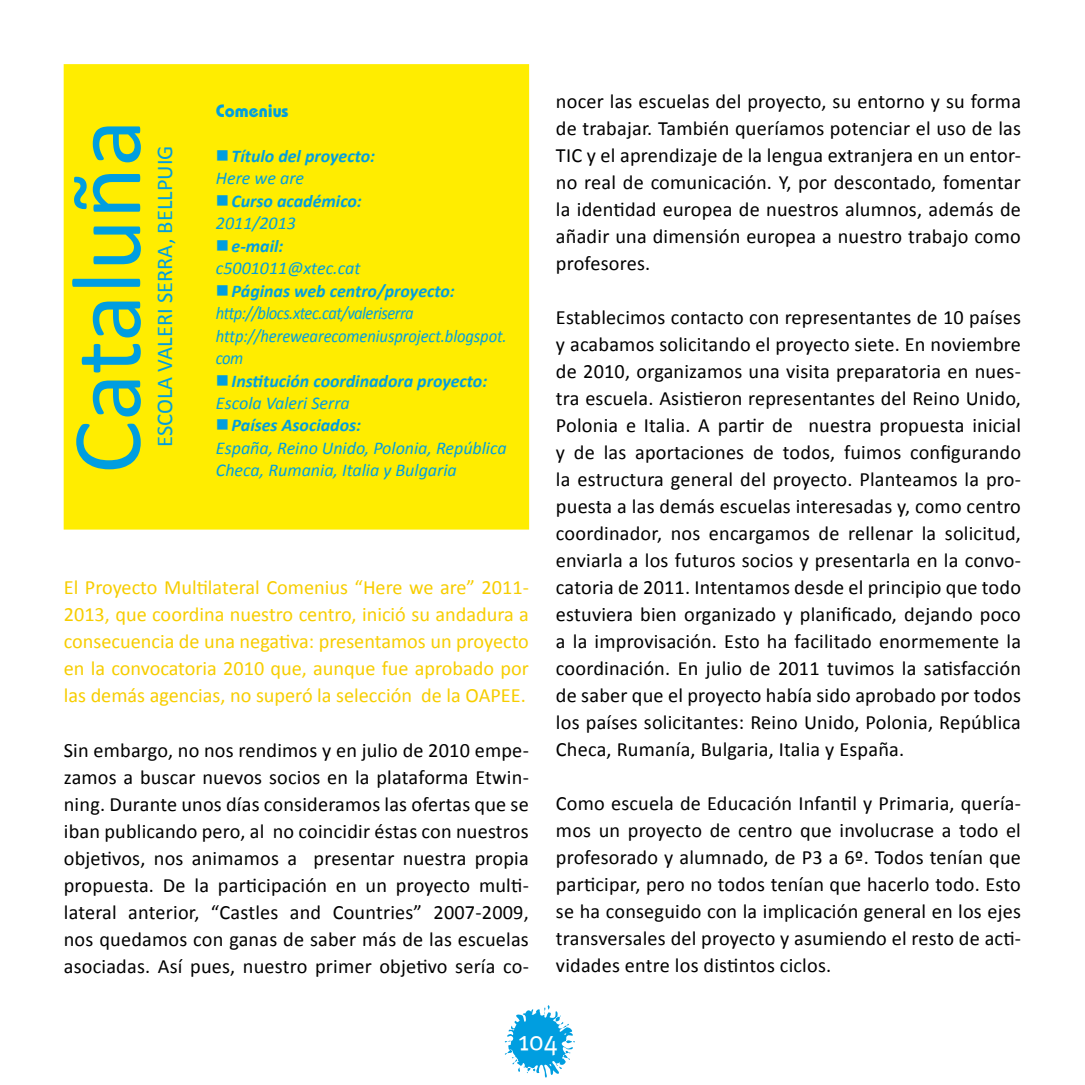
<style>
.page{position:relative;width:1085px;height:1085px;background:#fff}
.page>*{position:absolute;margin:0;border:0;box-sizing:border-box;transform-origin:0 0}
.t1{font:99.45px "Calibri";color:#009ee0}
.t2{font:27px "Meta Plus Normal Roman";color:#fff}
.TÍTILO_DE_CENTRO{font:22.5px "Calibri";color:#009ee0}
.TODO_EL_TEXTO{font:20.25px/27px "Calibri";letter-spacing:.01em;color:#000;text-align:justify}
.TODO_EL_TEXTO-2{font:20.25px/27px "Calibri";color:#f7cd00;text-align:justify}
.CUADRADO_TEXTOS_DCHA{font:italic 700 18px "Calibri";color:#009ee0}
.TEXTOS_DCHA{font:italic 18px/22.5px "Calibri";letter-spacing:-.005em;color:#009ee0}
.TEXTOS_DCHA-2{font:italic 18px/22.5px "Calibri";letter-spacing:-.005em;color:#009ee0;scale:.92 1}
.TEXTOS_DCHA-3{font:italic 18px "Calibri";letter-spacing:-.03em;color:#009ee0;scale:.92 1}
.TEXTOS_DCHA_AZUL{font:italic 18px "Calibri";color:#009ee0}
.programa_azul{font:700 18px "Bauhaus Std";color:#009ee0}
</style>
<div class="page">
<svg style="left:504px;top:1005px;width:71px;height:72px"></svg>
<div style="left:64px;top:64px;width:465px;height:465px;background:#ffed00"></div>
<p class="t1" style="left:45px;top:474px;width:356px;rotate:-90deg">Cataluña</p>
<p class="TÍTILO_DE_CENTRO" style="left:151px;top:447px;width:303px;rotate:-90deg">ESCOLA VALERI SERRA, BELLPUIG</p>
<p class="programa_azul" style="left:216px;top:100px;width:74px">Comenius</p>
<p class="CUADRADO_TEXTOS_DCHA" style="left:231px;top:145px;width:145px">Título del proyecto:</p>
<p class="TEXTOS_DCHA_AZUL" style="left:216px;top:167px;width:90px">Here we are</p>
<p class="CUADRADO_TEXTOS_DCHA" style="left:231px;top:190px;width:132px">Curso académico:</p>
<p class="TEXTOS_DCHA" style="left:216px;top:211px;width:81px">2011/2013</p>
<p class="CUADRADO_TEXTOS_DCHA" style="left:231px;top:234px;width:53px">e-mail:</p>
<p class="TEXTOS_DCHA_AZUL" style="left:216px;top:257px;width:146px">c5001011@xtec.cat</p>
<p class="CUADRADO_TEXTOS_DCHA" style="left:231px;top:279px;width:225px">Páginas web centro/proyecto:</p>
<p class="TEXTOS_DCHA-3" style="left:216px;top:302px;width:216px">http://blocs.xtec.cat/valeriserra</p>
<p class="TEXTOS_DCHA-2" style="left:216px;top:323px;width:317px">http://herewearecomeniusproject.blogspot. com</p>
<p class="CUADRADO_TEXTOS_DCHA" style="left:231px;top:369px;width:257px">Institución coordinadora proyecto:</p>
<p class="TEXTOS_DCHA" style="left:216px;top:391px;width:135px">Escola Valeri Serra</p>
<p class="CUADRADO_TEXTOS_DCHA" style="left:231px;top:414px;width:131px">Países Asociados:</p>
<p class="TEXTOS_DCHA" style="left:216px;top:436px;width:292px">España, Reino Unido, Polonia, República<br>Checa, Rumania, Italia y Bulgaria</p>
<p class="TODO_EL_TEXTO-2" style="left:64px;top:573px;width:466px">El Proyecto Multilateral Comenius “Here we are” 2011- 2013, que coordina nuestro centro, inició su andadura a consecuencia de una negativa: presentamos un proyecto en la convocatoria 2010 que, aunque fue aprobado por las demás agencias, no superó la selección de la OAPEE.</p>
<p class="TODO_EL_TEXTO" style="left:64px;top:735px;width:466px">Sin embargo, no nos rendimos y en julio de 2010 empe&shy;zamos a buscar nuevos socios en la plataforma Etwin&shy;ning. Durante unos días consideramos las ofertas que se iban publicando pero, al no coincidir éstas con nuestros objetivos, nos animamos a presentar nuestra propia propuesta. De la participación en un proyecto multi&shy;lateral anterior, “Castles and Countries” 2007-2009, nos quedamos con ganas de saber más de las escuelas asociadas. Así pues, nuestro primer objetivo sería co-</p>
<p class="TODO_EL_TEXTO" style="left:556px;top:87px;width:466px">nocer las escuelas del proyecto, su entorno y su forma de trabajar. También queríamos potenciar el uso de las TIC y el aprendizaje de la lengua extranjera en un entor&shy;no real de comunicación. Y, por descontado, fomentar la identidad europea de nuestros alumnos, además de añadir una dimensión europea a nuestro trabajo como profesores.</p>
<p class="TODO_EL_TEXTO" style="left:556px;top:303px;width:466px">Establecimos contacto con representantes de 10 países y acabamos solicitando el proyecto siete. En noviembre de 2010, organizamos una visita preparatoria en nues&shy;tra escuela. Asistieron representantes del Reino Unido, Polonia e Italia. A partir de nuestra propuesta inicial y de las aportaciones de todos, fuimos configurando la estructura general del proyecto. Planteamos la pro&shy;puesta a las demás escuelas interesadas y, como centro coordinador, nos encargamos de rellenar la solicitud, enviarla a los futuros socios y presentarla en la convo&shy;catoria de 2011. Intentamos desde el principio que todo estuviera bien organizado y planificado, dejando poco a la improvisación. Esto ha facilitado enormemente la coordinación. En julio de 2011 tuvimos la satisfacción de saber que el proyecto había sido aprobado por todos los países solicitantes: Reino Unido, Polonia, República Checa, Rumanía, Bulgaria, Italia y España.</p>
<p class="TODO_EL_TEXTO" style="left:556px;top:789px;width:466px">Como escuela de Educación Infantil y Primaria, quería&shy;mos un proyecto de centro que involucrase a todo el profesorado y alumnado, de P3 a 6º. Todos tenían que participar, pero no todos tenían que hacerlo todo. Esto se ha conseguido con la implicación general en los ejes transversales del proyecto y asumiendo el resto de acti&shy;vidades entre los distintos ciclos.</p>
<h2 class="t2" style="left:518px;top:1024px;width:41px">104</h2>
</div>
